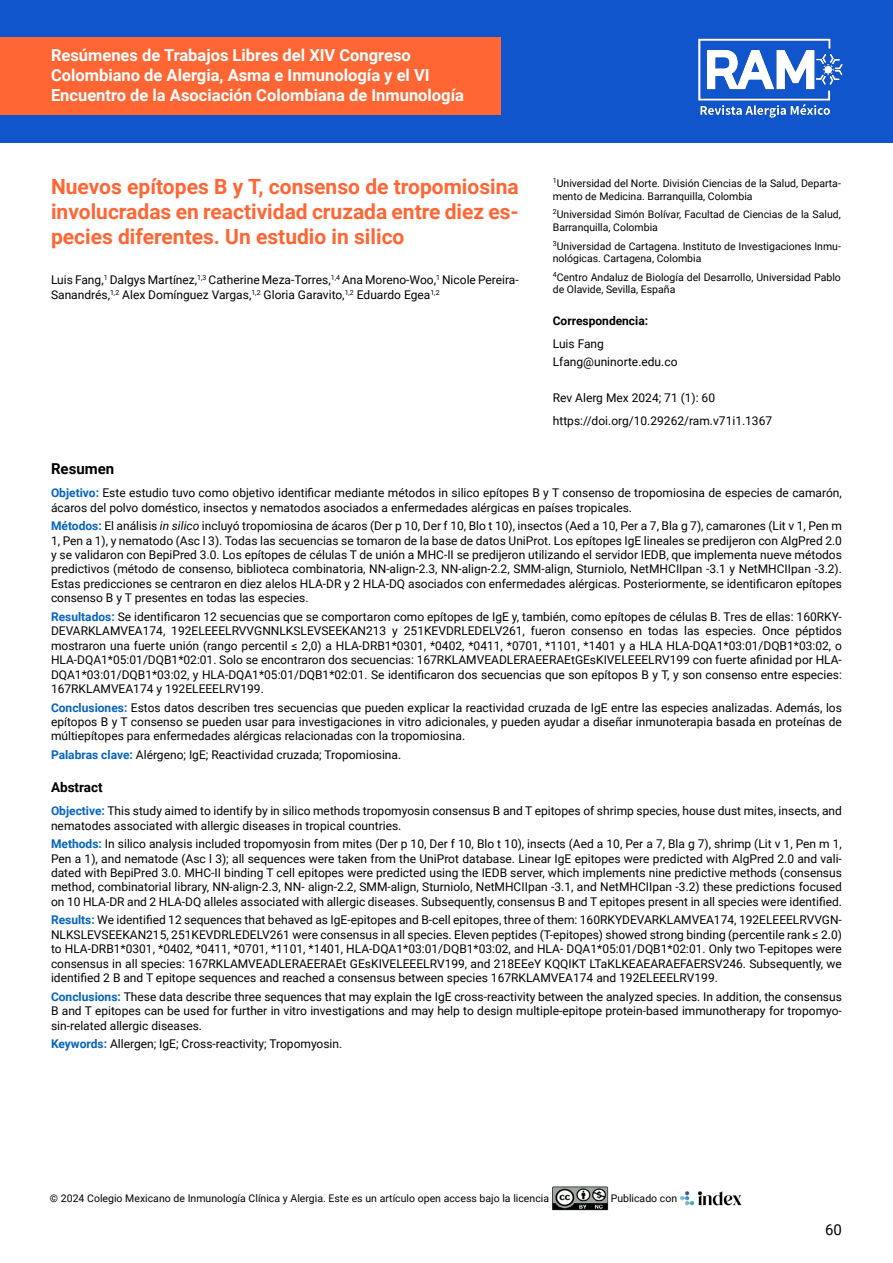
<style>
.page{position:relative;width:893px;height:1263px;background:#fff}
.page>*{position:absolute;margin:0;border:0;box-sizing:border-box;transform-origin:0 0}
.t1{font:700 21px/25.2px "Roboto";color:#f63;text-align:justify}
.t2{font:700 16.5px/19.8px "Roboto";color:#fff}
.t3{font:700 15px "Roboto";color:#000}
.t4{font:15px "Roboto";color:#000}
.t5{font:700 13.5px "Roboto";color:#000}
.t6{font:12px/14.4px "Roboto";color:#000;text-align:justify}
.t7{font:700 12px "Roboto";color:#000}
.t8{font:10.5px/12.6px "Roboto";color:#000}
.s1{font-weight:700;color:#0563c1}
.s2{font-style:italic}
</style>
<div class="page">
<img style="left:680px;top:1191px;width:62px;height:15px">
<img style="left:552px;top:1186px;width:57px;height:24px">
<div style="left:0;top:0;width:893px;height:142px;background:#15c"></div>
<div style="left:0;top:37px;width:500px;height:78px;background:#f63"></div>
<img style="left:698px;top:38px;width:145px;height:80px">
<h2 class="t2" style="left:51px;top:45px;width:415px">Resúmenes de Trabajos Libres del XIV Congreso<br>Colombiano de Alergia, Asma e Inmunología y el VI<br>Encuentro de la Asociación Colombiana de Inmunología</h2>
<h1 class="t1" style="left:51px;top:173px;width:469px">Nuevos epítopes B y T, consenso de tropomiosina involucradas en reactividad cruzada entre diez es&shy;pecies diferentes. Un estudio in silico</h1>
<p class="t6" style="left:51px;top:272px;width:469px">Luis Fang,<sup>1</sup> Dalgys Martínez,<sup>1,3</sup> Catherine Meza-Torres,<sup>1,4</sup> Ana Moreno-Woo,<sup>1</sup> Nicole Pereira-<br>Sanandrés,<sup>1,2</sup> Alex Domínguez Vargas,<sup>1,2</sup> Gloria Garavito,<sup>1,2</sup> Eduardo Egea<sup>1,2</sup></p>
<p class="t8" style="left:553px;top:177px;width:290px"><sup>1</sup>Universidad del Norte. División Ciencias de la Salud, Departa&shy;mento de Medicina. Barranquilla, Colombia</p>
<p class="t8" style="left:553px;top:208px;width:290px"><sup>2</sup>Universidad Simón Bolívar, Facultad de Ciencias de la Salud,<br>Barranquilla, Colombia</p>
<p class="t8" style="left:553px;top:239px;width:290px"><sup>3</sup>Universidad de Cartagena. Instituto de Investigaciones Inmu&shy;nológicas. Cartagena, Colombia</p>
<p class="t8" style="left:553px;top:270px;width:290px"><sup>4</sup>Centro Andaluz de Biología del Desarrollo, Universidad Pablo de Olavide, Sevilla, España</p>
<p class="t7" style="left:553px;top:312px;width:97px">Correspondencia:</p>
<p class="t6" style="left:553px;top:334px;width:126px;line-height:18.6px">Luis Fang<br>Lfang@uninorte.edu.co</p>
<p class="t6" style="left:553px;top:386px;width:221px;line-height:23px">Rev Alerg Mex 2024; 71 (1): 60 https://doi.org/10.29262/ram.v71i1.1367</p>
<p class="t3" style="left:51px;top:458px;width:65px">Resumen</p>
<p class="t6" style="left:51px;top:485px;width:792px"><span class="s1">Objetivo:</span> Este estudio tuvo como objetivo identificar mediante métodos in silico epítopes B y T consenso de tropomiosina de especies de camarón, ácaros del polvo doméstico, insectos y nematodos asociados a enfermedades alérgicas en países tropicales.</p>
<p class="t6" style="left:51px;top:518px;width:792px"><span class="s1">Métodos:</span> El análisis <span class="s2">in silico</span> incluyó tropomiosina de ácaros (Der p 10, Der f 10, Blo t 10), insectos (Aed a 10, Per a 7, Bla g 7), camarones (Lit v 1, Pen m 1, Pen a 1), y nematodo (Asc l 3). Todas las secuencias se tomaron de la base de datos UniProt. Los epítopes IgE lineales se predijeron con AlgPred 2.0 y se validaron con BepiPred 3.0. Los epítopes de células T de unión a MHC-II se predijeron utilizando el servidor IEDB, que implementa nueve métodos predictivos (método de consenso, biblioteca combinatoria, NN-align-2.3, NN-align-2.2, SMM-align, Sturniolo, NetMHCIIpan -3.1 y NetMHCIIpan -3.2).<br>Estas predicciones se centraron en diez alelos HLA-DR y 2 HLA-DQ asociados con enfermedades alérgicas. Posteriormente, se identificaron epítopes consenso B y T presentes en todas las especies.</p>
<p class="t6" style="left:51px;top:609px;width:792px"><span class="s1">Resultados:</span> Se identificaron 12 secuencias que se comportaron como epítopes de IgE y, también, como epítopes de células B. Tres de ellas: 160RKY-DEVARKLAMVEA174, 192ELEEELRVVGNNLKSLEVSEEKAN213 y 251KEVDRLEDELV261, fueron consenso en todas las especies. Once péptidos mostraron una fuerte unión (rango percentil ≤ 2,0) a HLA-DRB1*0301, *0402, *0411, *0701, *1101, *1401 y a HLA HLA-DQA1*03:01/DQB1*03:02, o HLA-DQA1*05:01/DQB1*02:01. Solo se encontraron dos secuencias: 167RKLAMVEADLERAEERAEtGEsKIVELEEELRV199 con fuerte afinidad por HLA-DQA1*03:01/DQB1*03:02, y HLA-DQA1*05:01/DQB1*02:01. Se identificaron dos secuencias que son epítopos B y T, y son consenso entre especies:<br>167RKLAMVEA174 y 192ELEEELRV199.</p>
<p class="t6" style="left:51px;top:700px;width:792px"><span class="s1">Conclusiones:</span> Estos datos describen tres secuencias que pueden explicar la reactividad cruzada de IgE entre las especies analizadas. Además, los epítopos B y T consenso se pueden usar para investigaciones in vitro adicionales, y pueden ayudar a diseñar inmunoterapia basada en proteínas de múltiepítopes para enfermedades alérgicas relacionadas con la tropomiosina.</p>
<p class="t6" style="left:51px;top:747px;width:352px"><span class="s1">Palabras clave:</span> Alérgeno; IgE; Reactividad cruzada; Tropomiosina.</p>
<p class="t5" style="left:51px;top:778px;width:53px">Abstract</p>
<p class="t6" style="left:51px;top:803px;width:792px"><span class="s1">Objective:</span> This study aimed to identify by in silico methods tropomyosin consensus B and T epitopes of shrimp species, house dust mites, insects, and nematodes associated with allergic diseases in tropical countries.</p>
<p class="t6" style="left:51px;top:836px;width:792px"><span class="s1">Methods:</span> In silico analysis included tropomyosin from mites (Der p 10, Der f 10, Blo t 10), insects (Aed a 10, Per a 7, Bla g 7), shrimp (Lit v 1, Pen m 1, Pen a 1), and nematode (Asc l 3); all sequences were taken from the UniProt database. Linear IgE epitopes were predicted with AlgPred 2.0 and vali&shy;dated with BepiPred 3.0. MHC-II binding T cell epitopes were predicted using the IEDB server, which implements nine predictive methods (consensus method, combinatorial library, NN-align-2.3, NN- align-2.2, SMM-align, Sturniolo, NetMHCIIpan -3.1, and NetMHCIIpan -3.2) these predictions focused on 10 HLA-DR and 2 HLA-DQ alleles associated with allergic diseases. Subsequently, consensus B and T epitopes present in all species were identified.</p>
<p class="t6" style="left:51px;top:912px;width:792px"><span class="s1">Results:</span> We identified 12 sequences that behaved as IgE-epitopes and B-cell epitopes, three of them: 160RKYDEVARKLAMVEA174, 192ELEEELRVVGN-NLKSLEVSEEKAN215, 251KEVDRLEDELV261 were consensus in all species. Eleven peptides (T-epitopes) showed strong binding (percentile rank ≤ 2.0) to HLA-DRB1*0301, *0402, *0411, *0701, *1101, *1401, HLA-DQA1*03:01/DQB1*03:02, and HLA- DQA1*05:01/DQB1*02:01. Only two T-epitopes were consensus in all species: 167RKLAMVEADLERAEERAEt GEsKIVELEEELRV199, and 218EEeY KQQIKT LTaKLKEAEARAEFAERSV246. Subsequently, we identified 2 B and T epitope sequences and reached a consensus between species 167RKLAMVEA174 and 192ELEEELRV199.</p>
<p class="t6" style="left:51px;top:989px;width:792px"><span class="s1">Conclusions:</span> These data describe three sequences that may explain the IgE cross-reactivity between the analyzed species. In addition, the consensus B and T epitopes can be used for further in vitro investigations and may help to design multiple-epitope protein-based immunotherapy for tropomyo&shy;sin-related allergic diseases.</p>
<p class="t6" style="left:51px;top:1036px;width:293px"><span class="s1">Keywords:</span> Allergen; IgE; Cross-reactivity; Tropomyosin.</p>
<p class="t8" style="left:50px;top:1191px;width:501px">© 2024 Colegio Mexicano de Inmunología Clínica y Alergia. Este es un artículo open access bajo la licencia</p>
<p class="t8" style="left:611px;top:1191px;width:68px">Publicado con</p>
<p class="t4" style="left:825px;top:1219px;width:18px">60</p>
</div>
